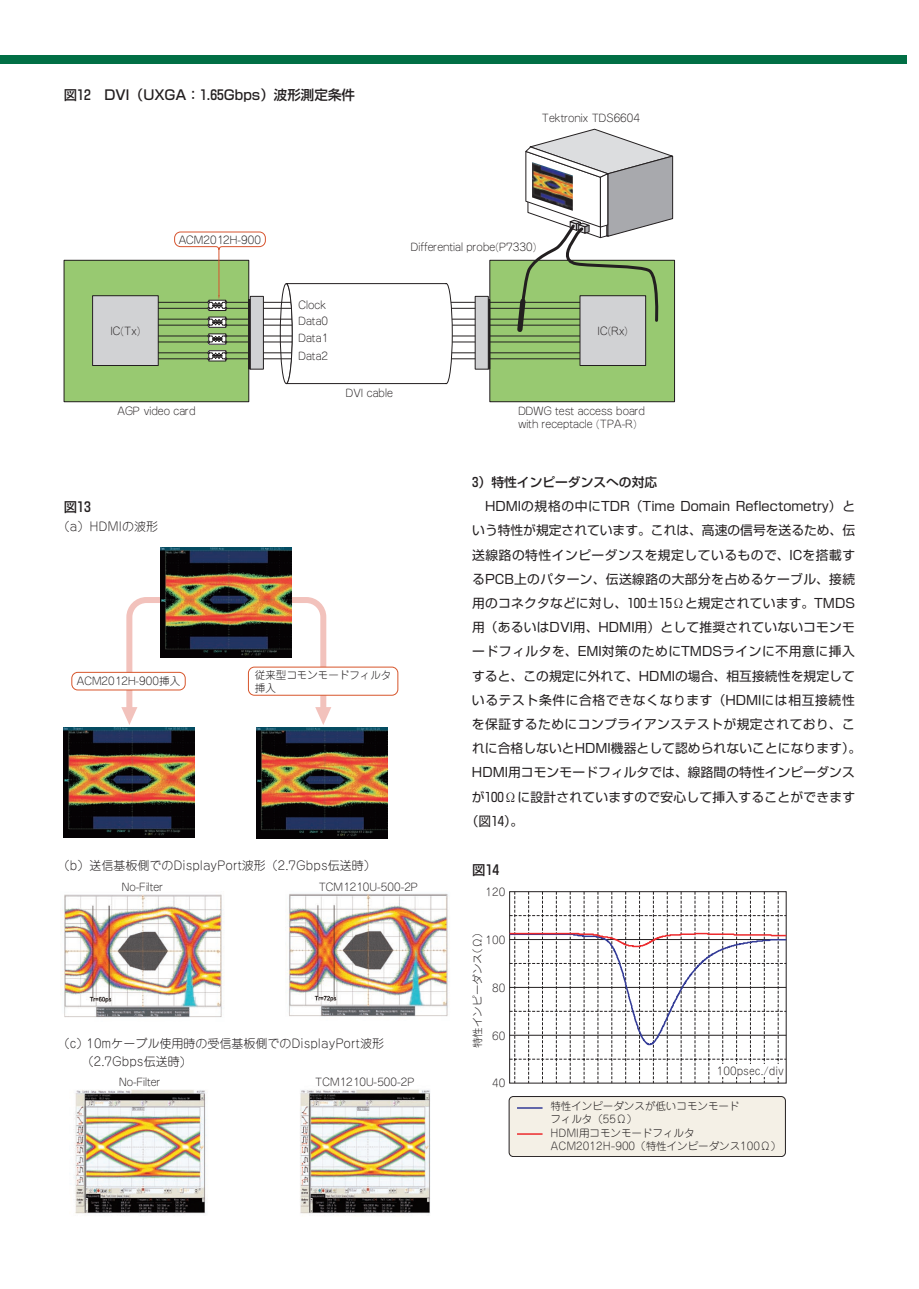
<style>
.page{position:relative;width:919px;height:1289px;background:#fff}
.page>*{position:absolute;margin:0;border:0;box-sizing:border-box;transform-origin:0 0}
.t1{font:500 13.5px "Shin Go Pr 6";color:#231f20}
.t2{font:500 13.5px "Shingo Num";color:#231f20}
.t3{font:12.75px "Shin Go Pr 6";letter-spacing:.015em;color:#231f20}
.t4{font:12.75px "Shin Go Pr 6";letter-spacing:.04em;color:#231f20}
.t5{font:12.75px "Shin Go Pr 6";letter-spacing:.045em;color:#231f20}
.t6{font:12.75px "Shin Go Pr 6";letter-spacing:.05em;color:#231f20}
.t7{font:500 12.75px "Shin Go Pr 6";color:#231f20}
.t8{font:300 12px/18px "Jun 101 Pro";color:#231f20}
.t9{font:300 10.5px/12.8px "Jun 101";color:#231f20}
.t10{font:10.5px/13.5px "Jun 101 Pro Light 90 pv RKSJ H";color:#231f20}
.t11{font:10.5px "Jun 101 Light 83 pv RKSJ H";color:#231f20}
.s1{font-family:"Shingo Num"}
.s2{font-family:"Shin Go Pr 6"}
.s3{font-family:"Ryumin Pr 6"}
</style>
<div class="page">
<div style="left:13px;top:55px;width:893px;height:9px;background:#016f45"></div>
<div style="left:490px;top:260px;width:184px;height:142px;background:#98c971"></div>
<div style="left:489px;top:260px;width:185px;height:142px;border:1px solid #231f20"></div>
<div style="left:64px;top:260px;width:185px;height:142px;background:#98c971"></div>
<div style="left:64px;top:260px;width:185px;height:142px;border:1px solid #231f20"></div>
<div style="left:93px;top:296px;width:65px;height:69px;background:#d1d2d4"></div>
<div style="left:92px;top:295px;width:66px;height:71px;border:1px solid #231f20"></div>
<svg style="left:156px;top:128px;width:517px;height:256px"></svg>
<svg style="left:121px;top:594px;width:210px;height:131px"></svg>
<div style="left:248px;top:667px;width:150px;height:28px;background:#fff;border-radius:6px"></div>
<div style="left:248px;top:667px;width:150px;height:28px;border:1px solid #d7552b;border-radius:6px"></div>
<div style="left:72px;top:672px;width:113px;height:18px;background:#fff;border-radius:6px"></div>
<div style="left:72px;top:672px;width:113px;height:18px;border:1px solid #d7552b;border-radius:6px"></div>
<img style="left:161px;top:547px;width:130px;height:110px">
<img style="left:64px;top:727px;width:130px;height:110px">
<img style="left:257px;top:727px;width:130px;height:111px">
<img style="left:64px;top:894px;width:158px;height:124px">
<img style="left:287px;top:893px;width:163px;height:124px">
<img style="left:75px;top:1089px;width:132px;height:125px">
<img style="left:300px;top:1089px;width:130px;height:126px">
<div style="left:509px;top:1096px;width:276px;height:60px;background:#f4f0e6;border-radius:4px"></div>
<div style="left:508px;top:1096px;width:277px;height:60px;border:1px solid #231f20;border-radius:4px"></div>
<svg style="left:509px;top:891px;width:277px;height:192px"></svg>
<div style="left:716px;top:1064px;width:65px;height:12px;background:#fff"></div>
<svg style="left:517px;top:1107px;width:25px;height:1px"></svg>
<svg style="left:517px;top:1133px;width:25px;height:1px"></svg>
<div style="left:0;top:55px;width:13px;height:9px;background:#016f45"></div>
<p class="t1" style="left:64px;top:84px;width:293px">図<span class="s1">12</span>　DVI（UXGA：<span class="s1">1</span>.<span class="s1">65</span>Gbps）波形測定条件</p>
<p class="t9" style="left:179px;top:233px;width:84px">ACM2012H-900</p>
<p class="t9" style="left:542px;top:112px;width:100px">Tektronix TDS6604</p>
<p class="t9" style="left:411px;top:241px;width:127px">Differential probe(P7330)</p>
<p class="t9" style="left:298px;top:298px;width:29px">Clock</p>
<p class="t9" style="left:298px;top:331px;width:31px">Data1</p>
<p class="t9" style="left:298px;top:315px;width:31px">Data0</p>
<p class="t9" style="left:298px;top:349px;width:31px">Data2</p>
<p class="t9" style="left:110px;top:324px;width:31px">IC(Tx)</p>
<p class="t9" style="left:597px;top:324px;width:32px">IC(Rx)</p>
<p class="t9" style="left:346px;top:386px;width:49px">DVI cable</p>
<p class="t9" style="left:117px;top:405px;width:79px">AGP video card</p>
<p class="t9" style="left:518px;top:405px;width:128px">DDWG test access board with receptacle (TPA-R)</p>
<p class="t2" style="left:64px;top:497px;width:28px"><span class="s2">図</span>13</p>
<p class="t8" style="left:58px;top:516px;width:102px">（a）HDMIの波形</p>
<p class="t9" style="left:77px;top:675px;width:105px">ACM2012H-900挿入</p>
<p class="t9" style="left:255px;top:668px;width:138px">従来型コモンモードフィルタ挿入</p>
<p class="t8" style="left:58px;top:855px;width:319px">（b）送信基板側でのDisplayPort波形（2.7Gbps伝送時）</p>
<p class="t11" style="left:122px;top:880px;width:43px">No-Filter</p>
<p class="t11" style="left:319px;top:880px;width:101px">TCM1210U-500-2P</p>
<p class="t8" style="left:64px;top:1032px;width:322px;text-indent:-6px">（c）10mケーブル使用時の受信基板側でのDisplayPort波形　　（2.7Gbps伝送時)</p>
<p class="t11" style="left:119px;top:1075px;width:43px">No-Filter</p>
<p class="t11" style="left:315px;top:1075px;width:101px">TCM1210U-500-2P</p>
<p class="t7" style="left:472px;top:471px;width:186px"><span class="s1">3</span>）特性インピーダンスへの対応</p>
<p class="t3" style="left:472px;top:496px;width:384px">　HDMIの規格の中にTDR（Time Domain Reflectometry）と</p>
<p class="t3" style="left:472px;top:520px;width:384px">いう特性が規定されています。これは、高速の信号を送るため、伝</p>
<p class="t4" style="left:472px;top:544px;width:384px">送線路の特性インピーダンスを規定しているもので、ICを搭載す</p>
<p class="t3" style="left:472px;top:568px;width:384px">るPCB上のパターン、伝送線路の大部分を占めるケーブル、接続</p>
<p class="t3" style="left:472px;top:592px;width:384px">用のコネクタなどに対し、<span class="s1">100</span>±<span class="s1">15</span><span class="s3">Ω</span>と規定されています。TMDS</p>
<p class="t3" style="left:472px;top:617px;width:384px">用（あるいはDVI用、HDMI用）として推奨されていないコモンモ</p>
<p class="t5" style="left:472px;top:641px;width:384px">ードフィルタを、EMI対策のためにTMDSラインに不用意に挿入</p>
<p class="t3" style="left:472px;top:665px;width:384px">すると、この規定に外れて、HDMIの場合、相互接続性を規定して</p>
<p class="t6" style="left:472px;top:689px;width:384px">いるテスト条件に合格できなくなります（HDMIには相互接続性</p>
<p class="t4" style="left:472px;top:713px;width:384px">を保証するためにコンプライアンステストが規定されており、こ</p>
<p class="t3" style="left:472px;top:737px;width:390px">れに合格しないとHDMI機器として認められないことになります）。</p>
<p class="t3" style="left:472px;top:762px;width:384px">HDMI用コモンモードフィルタでは、線路間の特性インピーダンス</p>
<p class="t3" style="left:472px;top:786px;width:385px">が<span class="s1">100</span><span class="s3">Ω</span>に設計されていますので安心して挿入することができます</p>
<p class="t3" style="left:466px;top:810px;width:59px">（図<span class="s1">14</span>）。</p>
<p class="t2" style="left:472px;top:860px;width:28px"><span class="s2">図</span>14</p>
<p class="t10" style="left:485px;top:884px;width:21px">120</p>
<p class="t10" style="left:469px;top:1048px;width:122px;rotate:-90deg">特性インピーダンス（Ω）</p>
<p class="t10" style="left:485px;top:931px;width:21px">100</p>
<p class="t10" style="left:492px;top:979px;width:15px">80</p>
<p class="t10" style="left:492px;top:1027px;width:15px">60</p>
<p class="t10" style="left:492px;top:1075px;width:15px">40</p>
<p class="t10" style="left:716px;top:1062px;width:69px">100psec./div</p>
<p class="t10" style="left:550px;top:1097px;width:232px">特性インピーダンスが低いコモンモード<br>フィルタ（55Ω）<br>HDMI用コモンモードフィルタ<br>ACM2012H-900（特性インピーダンス100Ω）</p>
</div>
